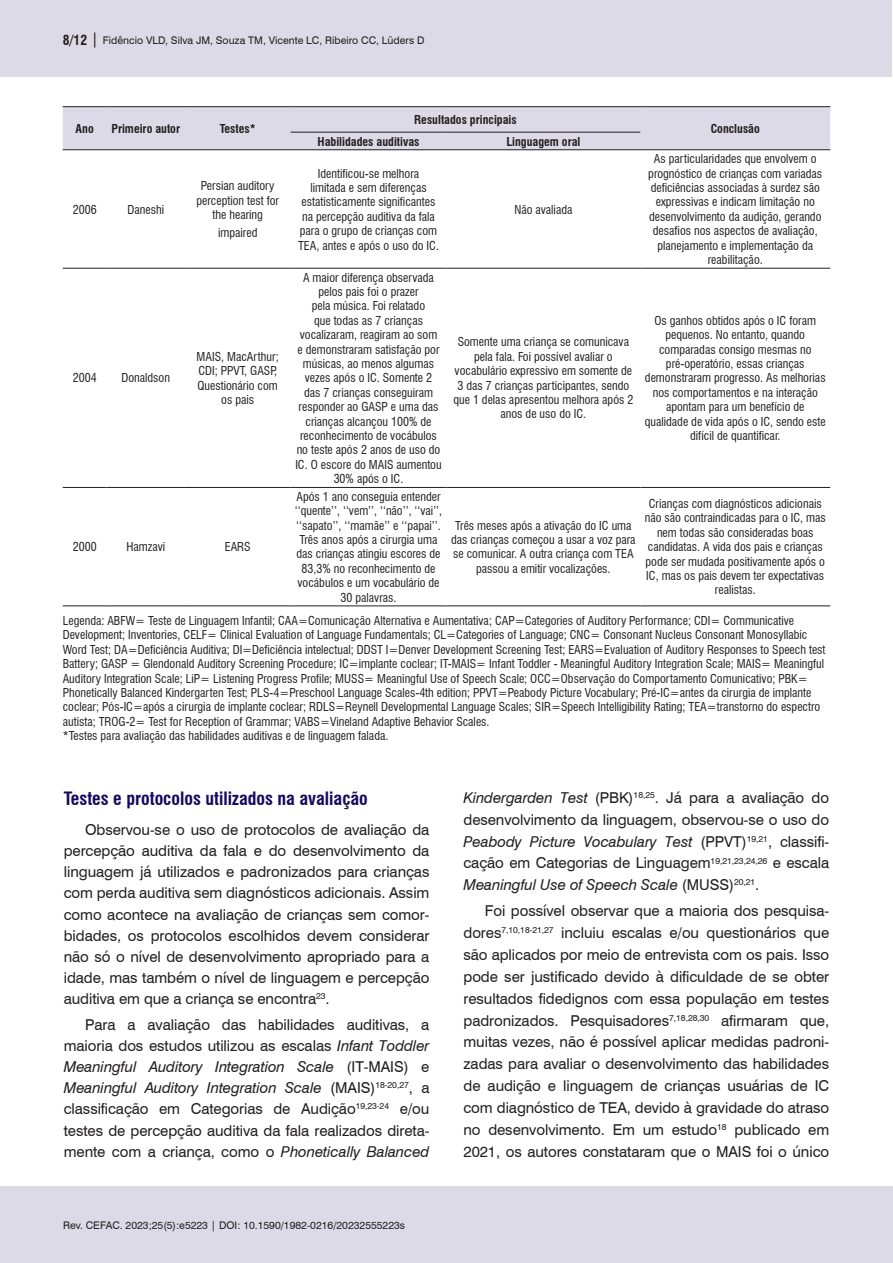
<style>
.page{position:relative;width:893px;height:1263px;background:#fff}
.page>*{position:absolute;margin:0;border:0;box-sizing:border-box;transform-origin:0 0}
.Nivel_2{font:700 condensed 18px "Swiss 721 BT";color:#18085f}
.Corpo_do_texto{font:15px/21.9px "Swiss 721 BT";letter-spacing:-.005em;color:#231f20;text-align:justify}
.Texto_tabelas{font:condensed 12px/14.4px "Swiss 721 BT";color:#231f20;text-align:center}
.Legendas{font:condensed 12px/14.4px "Swiss 721 BT";color:#231f20}
.Texto_tabelas-2{font:700 condensed 12px "Swiss 721 BT";color:#231f20}
.t1{font:10.5px "Swiss 721 BT";color:#231f20}
.s1{font-weight:700;font-stretch:condensed;font-size:13.5px}
.s2{font-size:15px}
.s3{font-style:italic}
</style>
<div class="page">
<div style="left:0;top:1186px;width:892px;height:77px;background:#dcdae7"></div>
<div style="left:0;top:0;width:892px;height:77px;background:#dcdae7"></div>
<div style="left:63px;top:107px;width:767px;height:42px;background:#dcdae7"></div>
<hr style="left:63px;top:106px;width:44px;height:1px;background:#231f20">
<hr style="left:107px;top:106px;width:78px;height:1px;background:#231f20">
<hr style="left:185px;top:106px;width:106px;height:1px;background:#231f20">
<hr style="left:291px;top:106px;width:155px;height:1px;background:#231f20">
<hr style="left:446px;top:106px;width:194px;height:1px;background:#231f20">
<hr style="left:640px;top:106px;width:190px;height:1px;background:#231f20">
<hr style="left:291px;top:132px;width:155px;height:1px;background:#231f20">
<hr style="left:446px;top:132px;width:194px;height:1px;background:#231f20">
<hr style="left:63px;top:149px;width:44px;height:1px;background:#231f20">
<hr style="left:107px;top:149px;width:78px;height:1px;background:#231f20">
<hr style="left:185px;top:149px;width:106px;height:1px;background:#231f20">
<hr style="left:291px;top:149px;width:155px;height:1px;background:#231f20">
<hr style="left:446px;top:149px;width:194px;height:1px;background:#231f20">
<hr style="left:640px;top:149px;width:190px;height:1px;background:#231f20">
<hr style="left:63px;top:268px;width:44px;height:1px;background:#231f20">
<hr style="left:107px;top:268px;width:78px;height:1px;background:#231f20">
<hr style="left:185px;top:268px;width:106px;height:1px;background:#231f20">
<hr style="left:291px;top:268px;width:155px;height:1px;background:#231f20">
<hr style="left:446px;top:268px;width:194px;height:1px;background:#231f20">
<hr style="left:640px;top:268px;width:190px;height:1px;background:#231f20">
<hr style="left:63px;top:487px;width:44px;height:1px;background:#231f20">
<hr style="left:107px;top:487px;width:78px;height:1px;background:#231f20">
<hr style="left:185px;top:487px;width:106px;height:1px;background:#231f20">
<hr style="left:291px;top:487px;width:155px;height:1px;background:#231f20">
<hr style="left:446px;top:487px;width:194px;height:1px;background:#231f20">
<hr style="left:640px;top:487px;width:190px;height:1px;background:#231f20">
<hr style="left:63px;top:605px;width:44px;height:1px;background:#231f20">
<hr style="left:107px;top:605px;width:78px;height:1px;background:#231f20">
<hr style="left:185px;top:605px;width:106px;height:1px;background:#231f20">
<hr style="left:291px;top:605px;width:155px;height:1px;background:#231f20">
<hr style="left:446px;top:605px;width:194px;height:1px;background:#231f20">
<hr style="left:640px;top:605px;width:190px;height:1px;background:#231f20">
<p class="t1" style="left:63px;top:33px;width:363px"><span class="s1">8/12</span> <span class="s2">|</span> Fidêncio VLD, Silva JM, Souza TM, Vicente LC, Ribeiro CC, Lüders D</p>
<p class="Texto_tabelas-2" style="left:76px;top:121px;width:20px">Ano</p>
<p class="Texto_tabelas-2" style="left:111px;top:121px;width:70px">Primeiro autor</p>
<p class="Texto_tabelas-2" style="left:220px;top:121px;width:37px">Testes*</p>
<p class="Texto_tabelas" style="left:73px;top:202px;width:25px">2006</p>
<p class="Texto_tabelas" style="left:127px;top:202px;width:38px">Daneshi</p>
<p class="Texto_tabelas" style="left:196px;top:179px;width:84px">Persian auditory perception test for the hearing</p>
<p class="Texto_tabelas" style="left:218px;top:225px;width:41px">impaired</p>
<p class="Texto_tabelas" style="left:73px;top:371px;width:25px">2004</p>
<p class="Texto_tabelas" style="left:121px;top:371px;width:50px">Donaldson</p>
<p class="Texto_tabelas" style="left:197px;top:349px;width:84px">MAIS, MacArthur;<br>CDI; PPVT, GASP,<br>Questionário com os pais</p>
<p class="Texto_tabelas-2" style="left:414px;top:112px;width:104px">Resultados principais</p>
<p class="Texto_tabelas-2" style="left:318px;top:134px;width:103px">Habilidades auditivas</p>
<p class="Texto_tabelas-2" style="left:506px;top:134px;width:76px">Linguagem oral</p>
<p class="Texto_tabelas" style="left:298px;top:166px;width:142px">Identificou-se melhora<br>limitada e sem diferenças estatisticamente significantes na percepção auditiva da fala para o grupo de crianças com<br>TEA, antes e após o uso do IC.</p>
<p class="Texto_tabelas" style="left:295px;top:270px;width:148px">A maior diferença observada pelos pais foi o prazer<br>pela música. Foi relatado<br>que todas as 7 crianças vocalizaram, reagiram ao som<br>e demonstraram satisfação por músicas, ao menos algumas vezes após o IC. Somente 2 das 7 crianças conseguiram responder ao GASP e uma das crianças alcançou 100% de reconhecimento de vocábulos no teste após 2 anos de uso do<br>IC. O escore do MAIS aumentou<br>30% após o IC.</p>
<p class="Texto_tabelas" style="left:514px;top:202px;width:60px">Não avaliada</p>
<p class="Texto_tabelas" style="left:453px;top:335px;width:182px">Somente uma criança se comunicava pela fala. Foi possível avaliar o vocabulário expressivo em somente de<br>3 das 7 crianças participantes, sendo que 1 delas apresentou melhora após 2 anos de uso do IC.</p>
<p class="Texto_tabelas-2" style="left:711px;top:121px;width:51px">Conclusão</p>
<p class="Texto_tabelas" style="left:648px;top:152px;width:176px">As particularidades que envolvem o prognóstico de crianças com variadas deficiências associadas à surdez são expressivas e indicam limitação no desenvolvimento da audição, gerando desafios nos aspectos de avaliação, planejamento e implementação da reabilitação.</p>
<p class="Texto_tabelas" style="left:645px;top:313px;width:182px">Os ganhos obtidos após o IC foram pequenos. No entanto, quando comparadas consigo mesmas no pré-operatório, essas crianças demonstraram progresso. As melhorias nos comportamentos e na interação apontam para um benefício de qualidade de vida após o IC, sendo este difícil de quantificar.</p>
<p class="Texto_tabelas" style="left:295px;top:489px;width:149px">Após 1 ano conseguia entender ‘‘quente’’, ‘‘vem’’, ‘‘não’’, ‘‘vai’’, ‘‘sapato’’, ‘‘mamãe’’ e ‘‘papai’’.<br>Três anos após a cirurgia uma das crianças atingiu escores de<br>83,3% no reconhecimento de vocábulos e um vocabulário de<br>30 palavras.</p>
<p class="Texto_tabelas" style="left:645px;top:496px;width:183px">Crianças com diagnósticos adicionais não são contraindicadas para o IC, mas nem todas são consideradas boas candidatas. A vida dos pais e crianças pode ser mudada positivamente após o IC, mas os pais devem ter expectativas realistas.</p>
<p class="Legendas" style="left:63px;top:613px;width:764px">Legenda: ABFW= Teste de Linguagem Infantil; CAA=Comunicação Alternativa e Aumentativa; CAP=Categories of Auditory Performance; CDI= Communicative Development; Inventories, CELF= Clinical Evaluation of Language Fundamentals; CL=Categories of Language; CNC= Consonant Nucleus Consonant Monosyllabic Word Test; DA=Deficiência Auditiva; DI=Deficiência intelectual; DDST I=Denver Development Screening Test; EARS=Evaluation of Auditory Responses to Speech test Battery; GASP = Glendonald Auditory Screening Procedure; IC=implante coclear; IT-MAIS= Infant Toddler - Meaningful Auditory Integration Scale; MAIS= Meaningful Auditory Integration Scale; LiP= Listening Progress Profile; MUSS= Meaningful Use of Speech Scale; OCC=Observação do Comportamento Comunicativo; PBK= Phonetically Balanced Kindergarten Test; PLS-4=Preschool Language Scales-4th edition; PPVT=Peabody Picture Vocabulary; Pré-IC=antes da cirurgia de implante coclear; Pós-IC=após a cirurgia de implante coclear; RDLS=Reynell Developmental Language Scales; SIR=Speech Intelligibility Rating; TEA=transtorno do espectro autista; TROG-2= Test for Reception of Grammar; VABS=Vineland Adaptive Behavior Scales.</p>
<p class="Legendas" style="left:63px;top:728px;width:327px">*Testes para avaliação das habilidades auditivas e de linguagem falada.</p>
<p class="Texto_tabelas" style="left:451px;top:518px;width:186px">Três meses após a ativação do IC uma das crianças começou a usar a voz para se comunicar. A outra criança com TEA passou a emitir vocalizações.</p>
<p class="Texto_tabelas" style="left:73px;top:540px;width:25px">2000</p>
<p class="Texto_tabelas" style="left:126px;top:540px;width:40px">Hamzavi</p>
<p class="Texto_tabelas" style="left:225px;top:540px;width:27px">EARS</p>
<p class="Nivel_2" style="left:64px;top:788px;width:306px">Testes e protocolos utilizados na avaliação</p>
<p class="Corpo_do_texto" style="left:64px;top:818px;width:367px;line-height:21.1px;text-indent:21px">Observou-se o uso de protocolos de avaliação da percepção auditiva da fala e do desenvolvimento da linguagem já utilizados e padronizados para crianças com perda auditiva sem diagnósticos adicionais. Assim como acontece na avaliação de crianças sem comor&shy;bidades, os protocolos escolhidos devem considerar não só o nível de desenvolvimento apropriado para a idade, mas também o nível de linguagem e percepção auditiva em que a criança se encontra<sup>23</sup>.</p>
<p class="Corpo_do_texto" style="left:64px;top:1013px;width:367px;line-height:21.1px;text-indent:21px">Para a avaliação das habilidades auditivas, a maioria dos estudos utilizou as escalas <span class="s3">Infant Toddler Meaningful Auditory Integration Scale</span> (IT-MAIS) e <span class="s3">Meaningful Auditory Integration Scale</span> (MAIS)<sup>18-20,27</sup>, a classificação em Categorias de Audição<sup>19,23-24</sup> e/ou testes de percepção auditiva da fala realizados direta&shy;mente com a criança, como o <span class="s3">Phonetically Balanced</span></p>
<p class="t1" style="left:63px;top:1218px;width:344px">Rev. CEFAC. 2023;25(5):e5223 | DOI: 10.1590/1982-0216/20232555223s</p>
<p class="Corpo_do_texto" style="left:463px;top:786px;width:367px"><span class="s3">Kindergarden Test</span> (PBK)<sup>18,25</sup>. Já para a avaliação do desenvolvimento da linguagem, observou-se o uso do <span class="s3">Peabody Picture Vocabulary Test</span> (PPVT)<sup>19,21</sup>, classifi&shy;cação em Categorias de Linguagem<sup>19,21,23,24,26</sup> e escala <span class="s3">Meaningful Use of Speech Scale</span> (MUSS)<sup>20,21</sup>.</p>
<p class="Corpo_do_texto" style="left:463px;top:899px;width:367px;text-indent:21px">Foi possível observar que a maioria dos pesquisa&shy;dores<sup>7,10,18-21,27</sup> incluiu escalas e/ou questionários que são aplicados por meio de entrevista com os pais. Isso pode ser justificado devido à dificuldade de se obter resultados fidedignos com essa população em testes padronizados. Pesquisadores<sup>7,18,28,30</sup> afirmaram que, muitas vezes, não é possível aplicar medidas padroni&shy;zadas para avaliar o desenvolvimento das habilidades de audição e linguagem de crianças usuárias de IC com diagnóstico de TEA, devido à gravidade do atraso no desenvolvimento. Em um estudo<sup>18</sup> publicado em 2021, os autores constataram que o MAIS foi o único</p>
</div>
